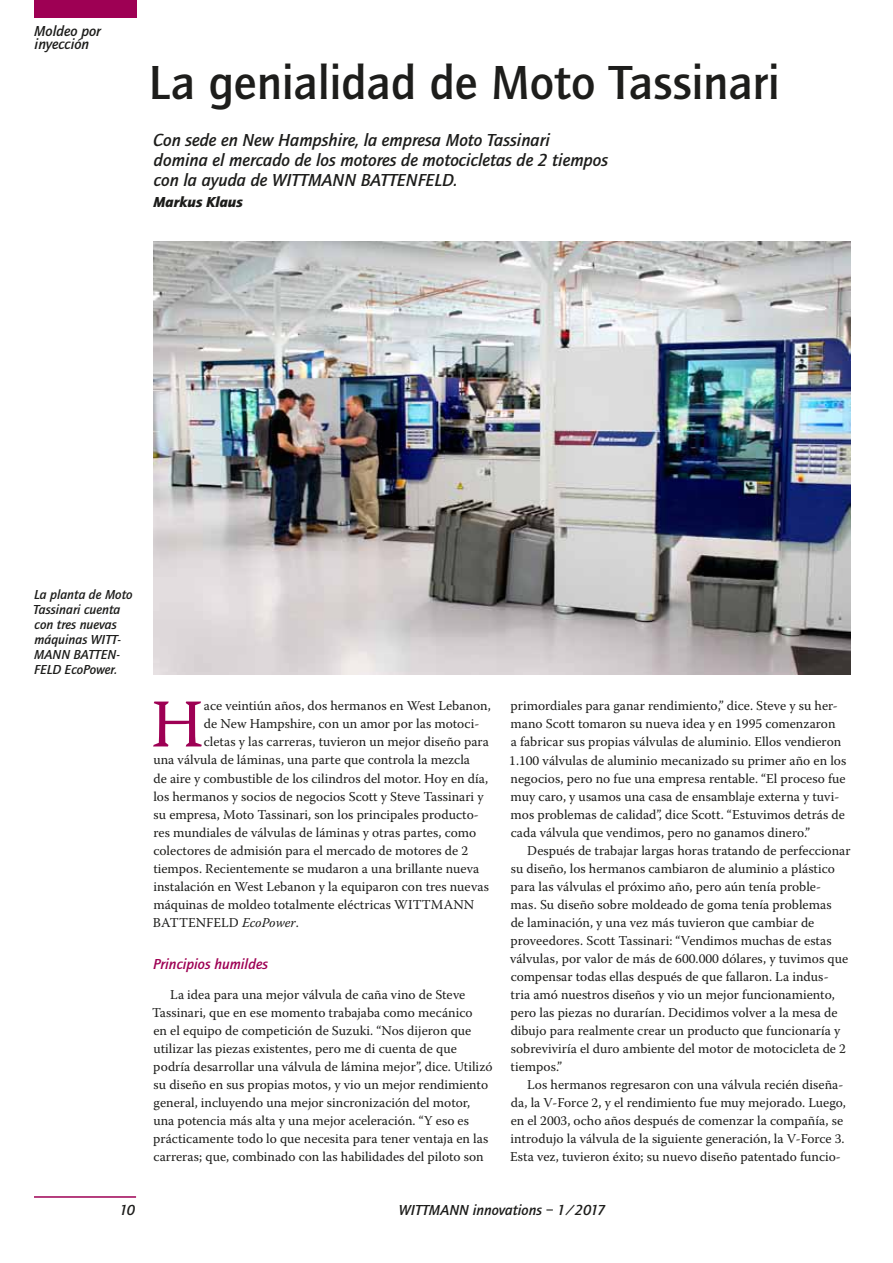
<style>
.page{position:relative;width:893px;height:1263px;background:#fff}
.page>*{position:absolute;margin:0;border:0;box-sizing:border-box;transform-origin:0 0}
.t1{font:68.25px "Warnock Pro";color:#9e0054}
.t2{font:500 49.5px "Quay Sans";letter-spacing:-.005em;color:#1d1d1b}
.t3{font:italic 500 18px/20.2px "Quay Sans";color:#1d1d1b}
.t4{font:italic 500 15px/13.5px "Quay Sans";color:#1d1d1b}
.t5{font:italic 500 15px "Quay Sans";color:#9e0054}
.t6{font:italic 900 15px "Quay Sans";color:#1d1d1b}
.t7{font:13.5px/18px "Warnock Pro";color:#1d1d1b}
.t8{font:italic 500 13.5px/15px "Quay Sans";color:#1d1d1b}
.s1{font-style:italic}
</style>
<div class="page">
<div style="left:34px;top:0;width:102px;height:18px;background:#9e0054"></div>
<hr style="left:34px;top:1196px;width:102px;height:2px;background:#9e0054">
<img style="left:153px;top:242px;width:697px;height:432px">
<p class="t4" style="left:34px;top:24px;width:68px">Moldeo por inyección</p>
<h2 class="t2" style="left:149px;top:55px;width:633px">La genialidad de Moto Tassinari</h2>
<h3 class="t3" style="left:153px;top:130px;width:456px">Con sede en New Hampshire, la empresa Moto Tassinari domina el mercado de los motores de motocicletas de 2 tiempos con la ayuda de WITTMANN BATTENFELD.</h3>
<p class="t6" style="left:154px;top:193px;width:91px">Markus Klaus</p>
<p class="t8" style="left:33px;top:588px;width:101px">La planta de Moto<br>Tassinari cuenta con tres nuevas máquinas WITT-<br>MANN BATTEN-<br>FELD EcoPower.</p>
<h1 class="t1" style="left:151px;top:683px;width:54px">H</h1>
<p class="t7" style="left:204px;top:697px;width:288px">ace veintiún años, dos hermanos en West Lebanon,</p>
<p class="t7" style="left:204px;top:715px;width:277px">de New Hampshire, con un amor por las motoci-</p>
<p class="t7" style="left:204px;top:733px;width:287px">cletas y las carreras, tuvieron un mejor diseño para</p>
<p class="t7" style="left:153px;top:751px;width:318px">una válvula de láminas, una parte que controla la mezcla</p>
<p class="t7" style="left:153px;top:769px;width:336px">de aire y combustible de los cilindros del motor. Hoy en día,</p>
<p class="t7" style="left:153px;top:787px;width:332px">los hermanos y socios de negocios Scott y Steve Tassinari y</p>
<p class="t7" style="left:154px;top:805px;width:327px">su empresa, Moto Tassinari, son los principales producto-</p>
<p class="t7" style="left:153px;top:823px;width:324px">res mundiales de válvulas de láminas y otras partes, como</p>
<p class="t7" style="left:153px;top:841px;width:316px">colectores de admisión para el mercado de motores de 2</p>
<p class="t7" style="left:153px;top:859px;width:328px">tiempos. Recientemente se mudaron a una brillante nueva</p>
<p class="t7" style="left:153px;top:877px;width:337px">instalación en West Lebanon y la equiparon con tres nuevas</p>
<p class="t7" style="left:153px;top:895px;width:322px">máquinas de moldeo totalmente eléctricas WITTMANN</p>
<p class="t7" style="left:153px;top:913px;width:147px">BATTENFELD <span class="s1">EcoPower</span>.</p>
<p class="t5" style="left:153px;top:955px;width:116px">Principios humildes</p>
<p class="t7" style="left:152px;top:985px;width:342px;text-indent:18px">La idea para una mejor válvula de caña vino de Steve Tassinari, que en ese momento trabajaba como mecánico<br>en el equipo de competición de Suzuki. “Nos dijeron que utilizar las piezas existentes, pero me di cuenta de que podría desarrollar una válvula de lámina mejor”, dice. Utilizó su diseño en sus propias motos, y vio un mejor rendimiento general, incluyendo una mejor sincronización del motor, una potencia más alta y una mejor aceleración. “Y eso es prácticamente todo lo que necesita para tener ventaja en las carreras; que, combinado con las habilidades del piloto son</p>
<p class="t7" style="left:509px;top:697px;width:339px">primordiales para ganar rendimiento,” dice. Steve y su her&shy;mano Scott tomaron su nueva idea y en 1995 comenzaron<br>a fabricar sus propias válvulas de aluminio. Ellos vendieron 1.100 válvulas de aluminio mecanizado su primer año en los negocios, pero no fue una empresa rentable. “El proceso fue muy caro, y usamos una casa de ensamblaje externa y tuvi&shy;mos problemas de calidad”, dice Scott. “Estuvimos detrás de cada válvula que vendimos, pero no ganamos dinero.”</p>
<p class="t7" style="left:510px;top:841px;width:342px;text-indent:17px">Después de trabajar largas horas tratando de perfeccionar su diseño, los hermanos cambiaron de aluminio a plástico para las válvulas el próximo año, pero aún tenía proble-<br>mas. Su diseño sobre moldeado de goma tenía problemas<br>de laminación, y una vez más tuvieron que cambiar de proveedores. Scott Tassinari: “Vendimos muchas de estas válvulas, por valor de más de 600.000 dólares, y tuvimos que compensar todas ellas después de que fallaron. La indus&shy;tria amó nuestros diseños y vio un mejor funcionamiento, pero las piezas no durarían. Decidimos volver a la mesa de dibujo para realmente crear un producto que funcionaría y sobreviviría el duro ambiente del motor de motocicleta de 2 tiempos.”</p>
<p class="t7" style="left:510px;top:1075px;width:337px;text-indent:17px">Los hermanos regresaron con una válvula recién diseña&shy;da, la V-Force 2, y el rendimiento fue muy mejorado. Luego, en el 2003, ocho años después de comenzar la compañía, se introdujo la válvula de la siguiente generación, la V-Force 3.<br>Esta vez, tuvieron éxito; su nuevo diseño patentado funcio-</p>
<p class="t4" style="left:120px;top:1203px;width:17px">10</p>
<p class="t4" style="left:399px;top:1203px;width:208px">WITTMANN innovations – 1/2017</p>
</div>
